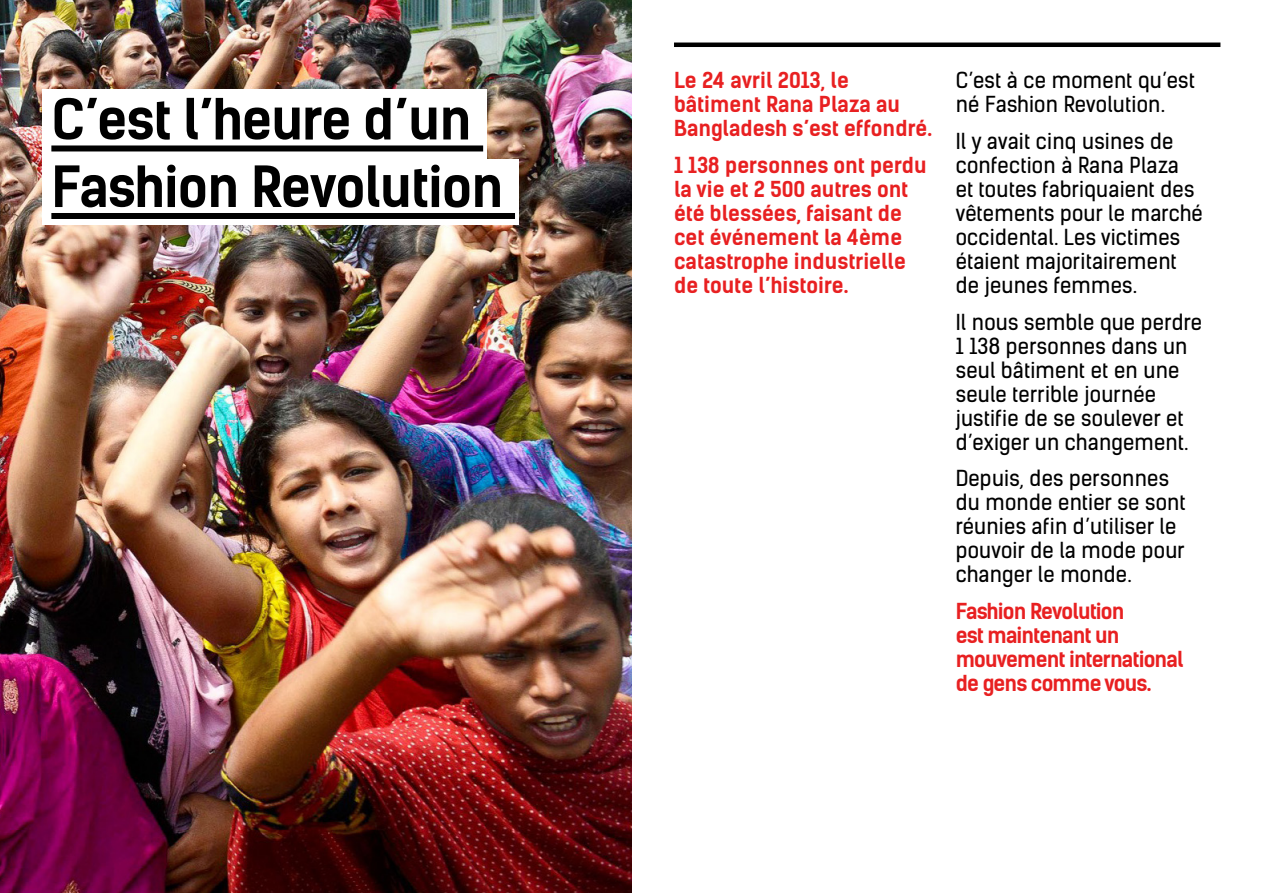
<style>
.page{position:relative;width:1263px;height:893px;background:#fff}
.page>*{position:absolute;margin:0;border:0;box-sizing:border-box;transform-origin:0 0}
.t1{font:700 54px/67.5px "Kelson Sans";letter-spacing:-.02em;color:#000}
.t2{font:21px/24px "Kelson Sans";letter-spacing:.01em;color:#000}
.t3{font:700 21px/24px "Kelson Sans";color:#e82021}
.t4{font:700 21px/24px "Kelson Sans";letter-spacing:-.04em;color:#e82021}
</style>
<div class="page">
<img style="left:0;top:0;width:631px;height:893px">
<hr style="left:674px;top:43px;width:546px;height:4px;background:#000">
<div style="left:43px;top:89px;width:444px;height:90px;background:#fff"></div>
<div style="left:43px;top:159px;width:476px;height:66px;background:#fff"></div>
<div style="left:51px;top:145px;width:432px;height:6px;background:#000"></div>
<div style="left:51px;top:213px;width:464px;height:6px;background:#000"></div>
<h1 class="t1" style="left:51px;top:86px;width:454px">C’est l’heure d’un<br>Fashion Revolution</h1>
<p class="t3" style="left:674px;top:68px;width:260px">Le 24 avril 2013, le bâtiment Rana Plaza au<br>Bangladesh s’est effondré.</p>
<p class="t3" style="left:674px;top:153px;width:254px">1 138 personnes ont perdu la vie et 2 500 autres ont été blessées, faisant de cet événement la 4ème catastrophe industrielle de toute l’histoire.</p>
<p class="t2" style="left:956px;top:68px;width:241px">C’est à ce moment qu’est né Fashion Revolution.</p>
<p class="t2" style="left:956px;top:129px;width:248px">Il y avait cinq usines de confection à Rana Plaza<br>et toutes fabriquaient des vêtements pour le marché occidental. Les victimes étaient majoritairement de jeunes femmes.</p>
<p class="t2" style="left:956px;top:310px;width:248px">Il nous semble que perdre<br>1 138 personnes dans un seul bâtiment et en une seule terrible journée justifie de se soulever et d’exiger un changement.</p>
<p class="t2" style="left:956px;top:467px;width:231px">Depuis, des personnes du monde entier se sont réunies afin d’utiliser le pouvoir de la mode pour changer le monde.</p>
<p class="t4" style="left:956px;top:599px;width:229px">Fashion Revolution<br>est maintenant un mouvement international de gens comme vous.</p>
</div>
